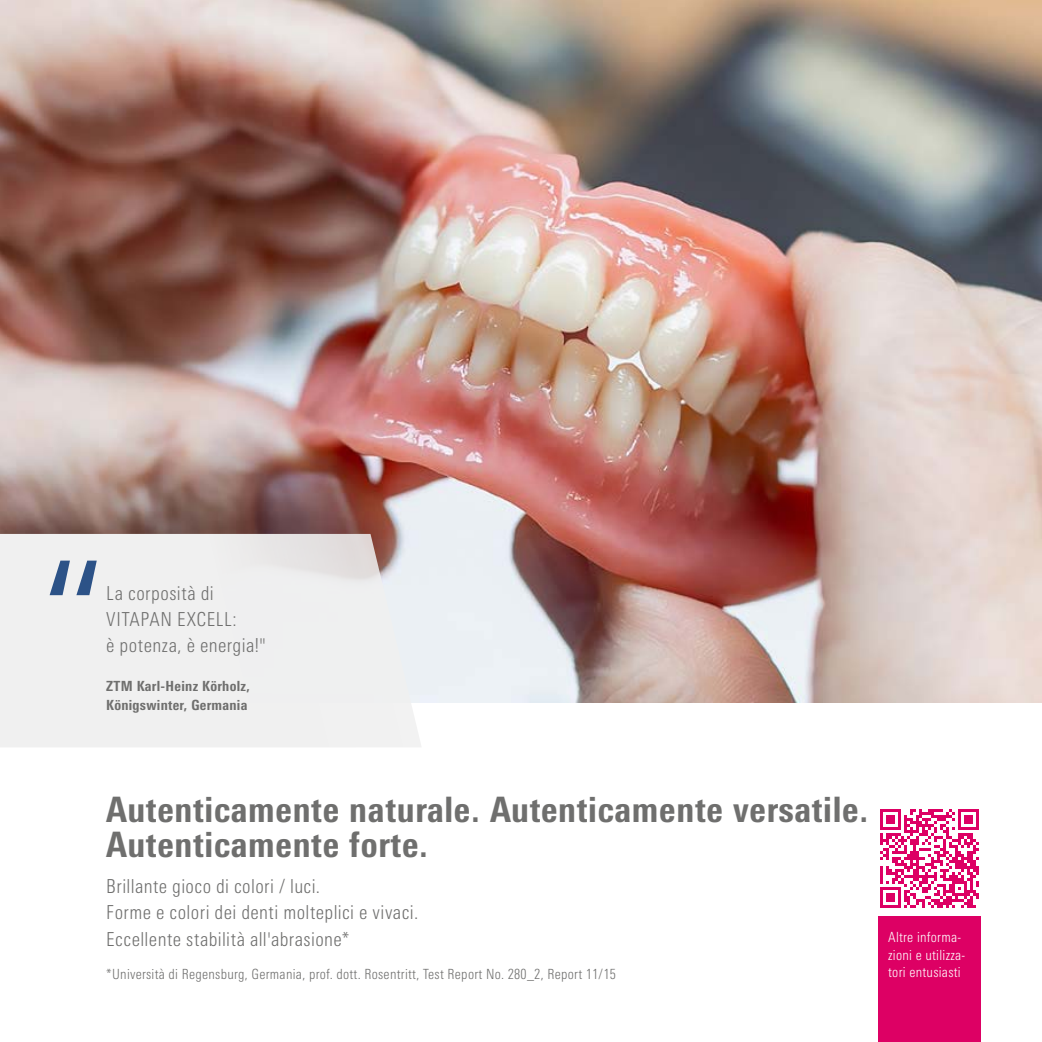
<style>
.page{position:relative;width:1042px;height:1042px;background:#fff}
.page>*{position:absolute;margin:0;border:0;box-sizing:border-box;transform-origin:0 0}
.t1{font:800 condensed 35px/35px "Univers Next Pro";letter-spacing:.02em;color:#6f6f6e}
.t2{font:300 condensed 19.25px/26.2px "Univers Next Pro";letter-spacing:.02em;color:#6f6f6e}
.t3{font:300 condensed 14px "Univers Next Pro";letter-spacing:.02em;color:#6f6f6e}
.t4{font:800 condensed 14px/19.2px "Univers Next Pro";letter-spacing:.02em;color:#6f6f6e}
.t5{font:300 condensed 14px/17.5px "Univers Next Pro";letter-spacing:.02em;color:#fff}
</style>
<div class="page">
<img style="left:0;top:0;width:1042px;height:702px">
<div style="left:0;top:534px;width:422px;height:213px;background:#f0f0f0"></div>
<svg style="left:50px;top:560px;width:47px;height:35px"></svg>
<div style="left:878px;top:916px;width:103px;height:126px;background:#dd0064"></div>
<svg style="left:880px;top:809px;width:99px;height:98px"></svg>
<p class="t2" style="left:106px;top:580px;width:161px">La corposità di<br>VITAPAN EXCELL:<br>è potenza, è energia!"</p>
<p class="t4" style="left:106px;top:676px;width:145px">ZTM Karl-Heinz Körholz,<br>Königswinter, Germania</p>
<h1 class="t1" style="left:106px;top:791px;width:763px">Autenticamente naturale. Autenticamente versatile.<br>Autenticamente forte.</h1>
<p class="t2" style="left:106px;top:873px;width:313px">Brillante gioco di colori / luci.<br>Forme e colori dei denti molteplici e vivaci.<br>Eccellente stabilità all'abrasione*</p>
<p class="t3" style="left:106px;top:966px;width:511px">*Università di Regensburg, Germania, prof. dott. Rosentritt, Test Report No. 280_2, Report 11/15</p>
<p class="t5" style="left:888px;top:928px;width:79px">Altre informa&shy;zioni e utilizza&shy;tori entusiasti</p>
</div>
